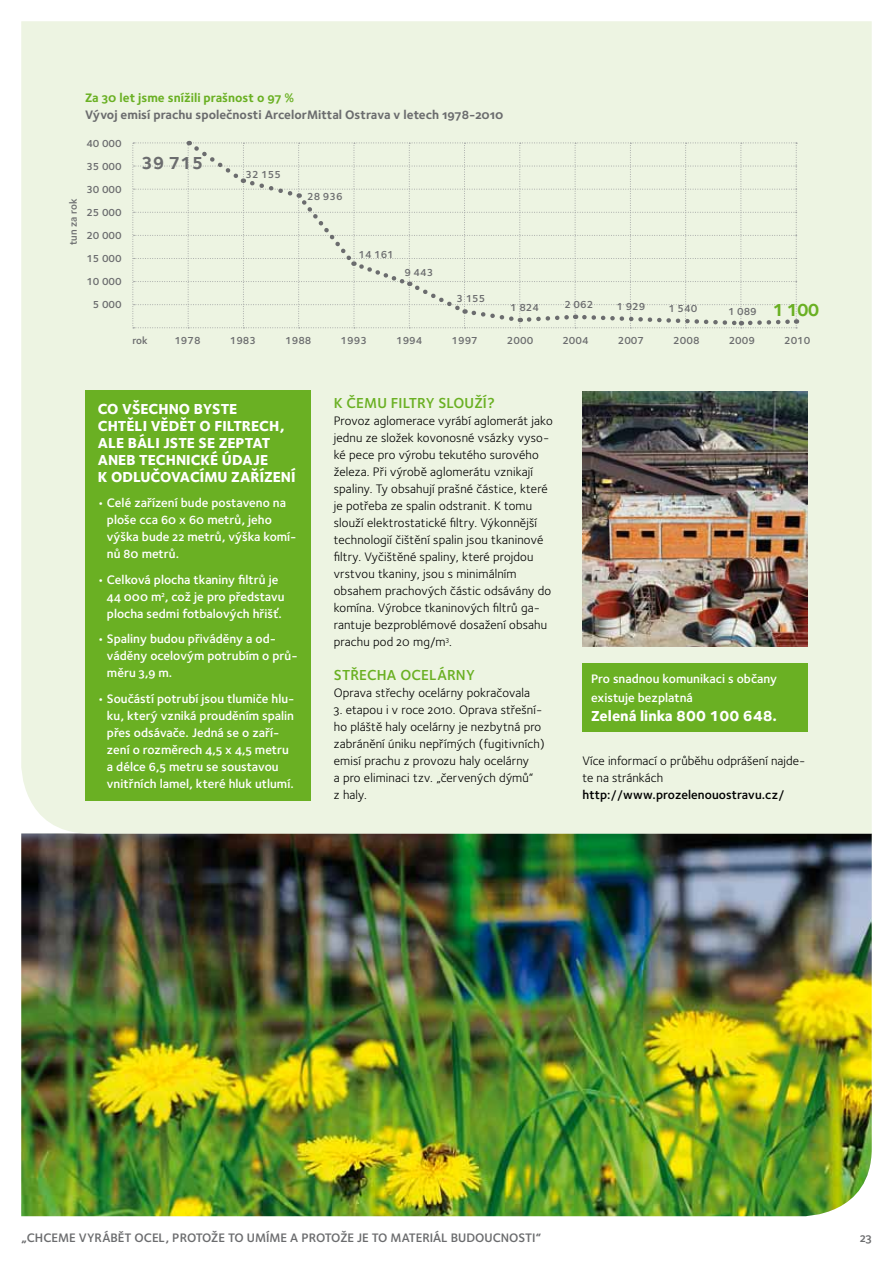
<style>
.page{position:relative;width:893px;height:1263px;background:#fff}
.page>*{position:absolute;margin:0;border:0;box-sizing:border-box;transform-origin:0 0}
.t1{font:18px "Foundry Sterling Bold CE";color:#6b6c6e}
.t2{font:15px/17px "Foundry Sterling Extra Bold CE";color:#fff}
.t3{font:15px "Foundry Sterling Demi CE";letter-spacing:.055em;color:#6ab023}
.t4{font:15px "Foundry Sterling Demi CE";letter-spacing:.08em;color:#6ab023}
.t5{font:12.75px/17px "Foundry Sterling Book OSFCE";letter-spacing:.01em;color:#000}
.t6{font:12.75px/17px "Foundry Sterling Demi OSFCE";color:#fff}
.t7{font:12.75px "Foundry Sterling Demi Expert CE";color:#6b6c6e}
.t8{font:12.75px "Foundry Sterling Bold OSFCE";color:#6b6c6e}
.t9{font:12.75px "Foundry Sterling Demi OSFCE";letter-spacing:.005em;color:#000}
.t10{font:12.75px "Foundry Sterling Bold OSFCE";color:#6ab023}
.t11{font:10.5px/23px "Foundry Sterling Demi CE";color:#6b6c6e;text-align:right}
.s1{font-family:"Foundry Sterling Bold CE";font-size:18px;color:#6ab023}
</style>
<div class="page">
<img style="left:21px;top:833px;width:851px;height:383px">
<div style="left:21px;top:21px;width:851px;height:812px;background:#edf4e2"></div>
<div style="left:583px;top:663px;width:225px;height:68px;background:#6ab023"></div>
<svg style="left:132px;top:141px;width:665px;height:188px;background:#eaf1df"></svg>
<div style="left:85px;top:390px;width:225px;height:411px;background:#6ab023"></div>
<img style="left:583px;top:391px;width:225px;height:255px">
<p class="t11" style="left:62px;top:245px;width:48px;rotate:-90deg">tun za rok</p>
<p class="t10" style="left:85px;top:90px;width:211px">Za 30 let jsme snížili prašnost o 97 %</p>
<p class="t8" style="left:85px;top:107px;width:420px">Vývoj emisí prachu společnosti ArcelorMittal Ostrava v letech 1978-2010</p>
<p class="t11" style="left:86px;top:132px;width:37px">40 000<br>35 000<br>30 000<br>25 000<br>20 000<br>15 000<br>10 000<br>5 000</p>
<h1 class="t1" style="left:141px;top:152px;width:64px">39 715</h1>
<p class="t11" style="left:246px;top:163px;width:37px">32 155</p>
<p class="t11" style="left:307px;top:186px;width:37px">28 936</p>
<p class="t11" style="left:358px;top:243px;width:37px">14 161</p>
<p class="t11" style="left:404px;top:261px;width:30px">9 443</p>
<p class="t11" style="left:457px;top:287px;width:30px">3 155</p>
<p class="t11" style="left:510px;top:296px;width:30px">1 824</p>
<p class="t11" style="left:564px;top:293px;width:30px">2 062</p>
<p class="t11" style="left:617px;top:295px;width:30px">1 929</p>
<p class="t11" style="left:668px;top:298px;width:30px">1 540</p>
<p class="t11" style="left:728px;top:301px;width:93px">1 089 <span class="s1">1 100</span></p>
<p class="t11" style="left:132px;top:330px;width:17px">rok</p>
<p class="t11" style="left:174px;top:330px;width:28px">1978</p>
<p class="t11" style="left:230px;top:330px;width:28px">1983</p>
<p class="t11" style="left:285px;top:330px;width:28px">1988</p>
<p class="t11" style="left:341px;top:330px;width:28px">1993</p>
<p class="t11" style="left:396px;top:330px;width:28px">1994</p>
<p class="t11" style="left:451px;top:330px;width:28px">1997</p>
<p class="t11" style="left:507px;top:330px;width:28px">2000</p>
<p class="t11" style="left:562px;top:330px;width:28px">2004</p>
<p class="t11" style="left:618px;top:330px;width:28px">2007</p>
<p class="t11" style="left:673px;top:330px;width:28px">2008</p>
<p class="t11" style="left:729px;top:330px;width:28px">2009</p>
<p class="t11" style="left:784px;top:330px;width:28px">2010</p>
<p class="t2" style="left:98px;top:401px;width:199px">CO VŠECHNO BYSTE<br>CHTĚLI VĚDĚT O FILTRECH,<br>ALE BÁLI JSTE SE ZEPTAT<br>AN EB TECHNICKÉ ÚDAJE<br>K ODLUČOVACÍMU ZAŘÍZENÍ</p>
<p class="t6" style="left:107px;top:495px;width:191px;text-indent:-9px">• Celé zařízení bude postaveno na ploše cca 60 x 60 metrů, jeho výška bude 22 metrů, výška komí&shy;nů 80 metrů.</p>
<p class="t6" style="left:107px;top:571px;width:179px;text-indent:-9px">• Celková plocha tkaniny filtrů je<br>44 000 m<sup>2</sup>, což je pro představu plocha sedmi fotbalových hřišť.</p>
<p class="t6" style="left:107px;top:631px;width:192px;text-indent:-9px">• Spaliny budou přiváděny a od&shy;váděny ocelovým potrubím o prů&shy;měru 3,9 m.</p>
<p class="t6" style="left:107px;top:690px;width:189px;text-indent:-9px">• Součástí potrubí jsou tlumiče hlu&shy;ku, který vzniká prouděním spalin přes odsávače. Jedná se o zaří&shy;zení o rozměrech 4,5 x 4,5 metru a délce 6,5 metru se soustavou vnitřních lamel, které hluk utlumí.</p>
<p class="t3" style="left:334px;top:394px;width:163px">Kčemu filtry slouží?</p>
<p class="t5" style="left:334px;top:413px;width:220px">Provoz aglomerace vyrábí aglomerát jako jednu ze složek kovonosné vsázky vyso&shy;ké pece pro výrobu tekutého surového železa. Při výrobě aglomerátu vznikají spaliny. Ty obsahují prašné částice, které je potřeba ze spalin odstranit. K tomu slouží elektrostatické filtry. Výkonnější technologií čištění spalin jsou tkaninové filtry. Vyčištěné spaliny, které projdou vrstvou tkaniny, jsou s minimálním obsahem prachových částic odsávány do komína. Výrobce tkaninových filtrů ga&shy;rantuje bezproblémové dosažení obsahu prachu pod 20 mg/m<sup>3</sup>.</p>
<p class="t4" style="left:334px;top:666px;width:142px">Střecha ocelárny</p>
<p class="t5" style="left:334px;top:685px;width:198px">Oprava střechy ocelárny pokračovala</p>
<p class="t5" style="left:334px;top:702px;width:212px">3. etapou i v roce 2010. Oprava střešní&shy;ho pláště haly ocelárny je nezbytná pro zabránění úniku nepřímých (fugitivních) emisí prachu z provozu haly ocelárny<br>a pro eliminaci tzv. „červených dýmů“<br>z haly.</p>
<p class="t6" style="left:591px;top:670px;width:188px;line-height:18.6px">Pro snadnou komunikaci s občany existuje bezplatná</p>
<p class="t2" style="left:591px;top:708px;width:188px">ZELENÁ LINKA 800 100 648.</p>
<p class="t5" style="left:583px;top:753px;width:224px">Více informací o průběhu odprášení najde&shy;te na stránkách</p>
<p class="t9" style="left:583px;top:787px;width:203px">http://www.prozelenouostravu.cz/</p>
<p class="t7" style="left:21px;top:1230px;width:522px">„CHCEME VYRÁBĚT OCEL, PROTOŽE TO UMÍME A PROTOŽE JE TO MATERIÁL BUDOUCNOSTI“</p>
<p class="t7" style="left:860px;top:1230px;width:13px">23</p>
</div>
